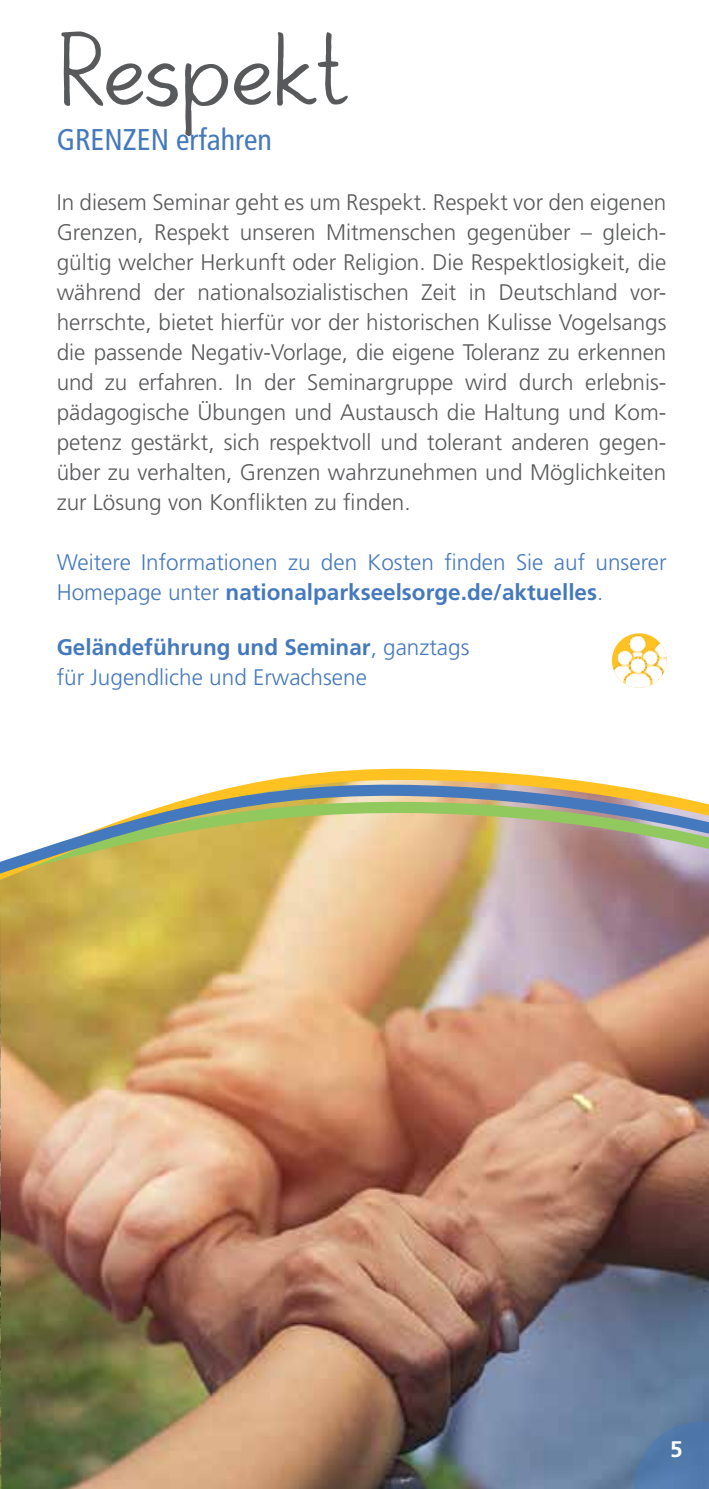
<style>
.page{position:relative;width:709px;height:1489px;background:#fff}
.page>*{position:absolute;margin:0;border:0;box-sizing:border-box;transform-origin:0 0}
.t1{font:95px "Grundschrift";color:#58595b}
.t2{font:condensed 30px "Frutiger";color:#4579bd}
.t3{font:300 22.5px/30px "Frutiger";color:#58595b;text-align:justify}
.t4{font:300 22.5px/30px "Frutiger";color:#4579bd}
.t5{font:700 22.5px "Frutiger";color:#fff}
.s1{font-weight:700}
</style>
<div class="page">
<img style="left:1px;top:966px;width:708px;height:522px">
<img style="left:0;top:966px;width:1px;height:522px">
<svg style="left:0;top:768px;width:709px;height:198px"></svg>
<img style="left:0;top:782px;width:709px;height:179px">
<svg style="left:634px;top:1421px;width:75px;height:67px;background:#557aa8"></svg>
<img style="left:612px;top:633px;width:54px;height:54px;border-radius:27px">
<h1 class="t1" style="left:57px;top:21px;width:294px">Respekt</h1>
<h2 class="t2" style="left:57px;top:122px;width:217px">GRENZEN erfahren</h2>
<p class="t3" style="left:57px;top:187px;width:611px">In diesem Seminar geht es um Respekt. Respekt vor den eigenen Grenzen, Respekt unseren Mitmenschen gegenüber – gleich&shy;gültig welcher Herkunft oder Religion. Die Respektlosigkeit, die während der nationalsozialistischen Zeit in Deutschland vor&shy;herrschte, bietet hierfür vor der historischen Kulisse Vogelsangs die passende Negativ-Vorlage, die eigene Toleranz zu erkennen und zu erfahren. In der Seminargruppe wird durch erlebnis&shy;pädagogische Übungen und Austausch die Haltung und Kom&shy;petenz gestärkt, sich respektvoll und tolerant anderen gegen&shy;über zu verhalten, Grenzen wahrzunehmen und Möglichkeiten zur Lösung von Konflikten zu finden.</p>
<p class="t4" style="left:57px;top:547px;width:611px">Weitere Informationen zu den Kosten finden Sie auf unserer<br>Homepage unter <span class="s1">nationalparkseelsorge.de/aktuelles</span>.</p>
<p class="t4" style="left:57px;top:632px;width:414px"><span class="s1">Geländeführung und Seminar</span>, ganztags für Jugendliche und Erwachsene</p>
<p class="t5" style="left:670px;top:1435px;width:14px">5</p>
</div>
